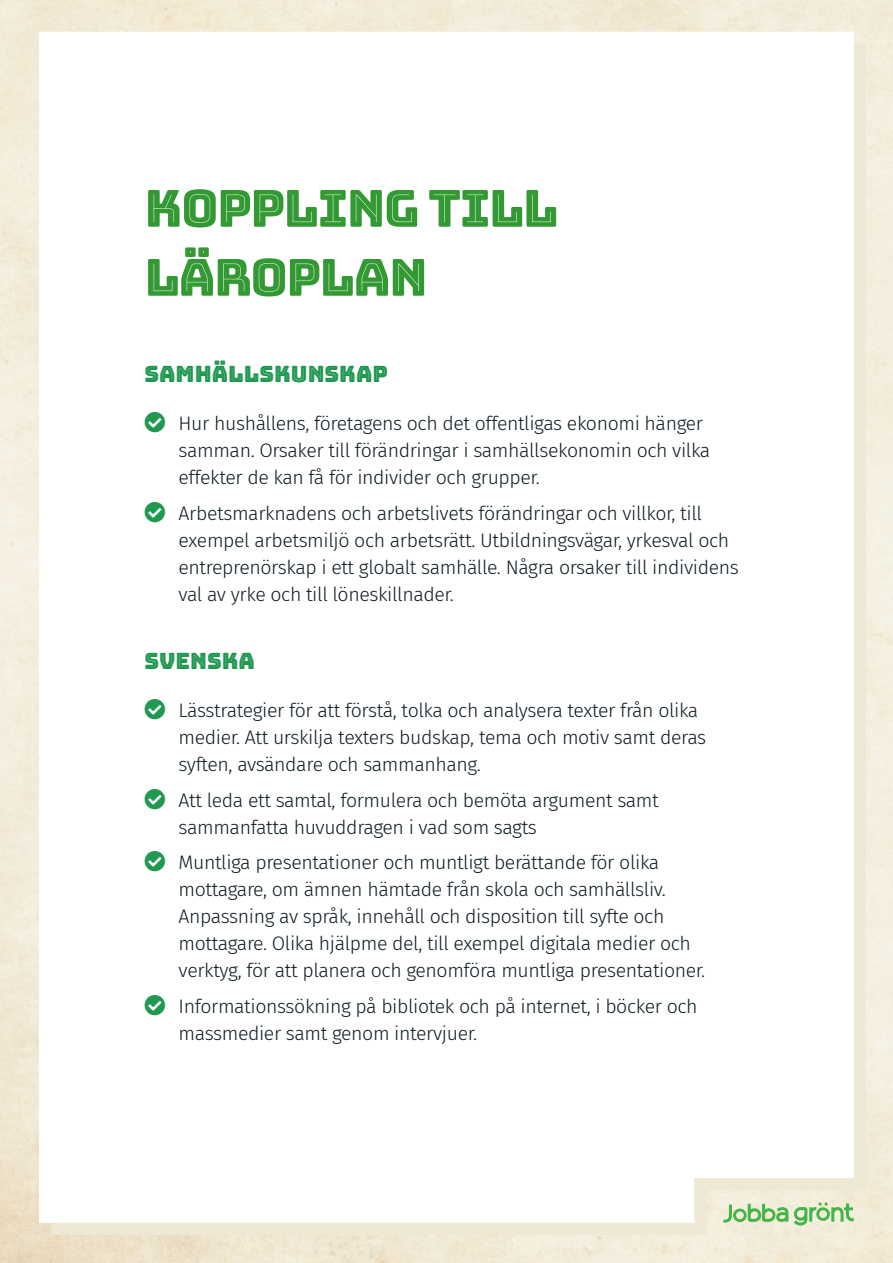
<style>
.page{position:relative;width:893px;height:1263px;background:#f3eedf}
.page>*{position:absolute;margin:0;border:0;box-sizing:border-box;transform-origin:0 0}
.Headline_2{font:51px/69px "Bungee Inline";letter-spacing:-.03em;color:#393}
.Subheading_3{font:22.5px "Bungee Inline";color:#1f9850}
.t1{font:300 19.5px/27px "Fira Sans";letter-spacing:-.02em;color:#0d1c22}
</style>
<div class="page">
<div style="left:51px;top:44px;width:815px;height:1191px;background:#efe8d4"></div>
<div style="left:39px;top:32px;width:815px;height:1191px;background:#fff"></div>
<svg style="left:794px;top:1202px;width:60px;height:23px"></svg>
<svg style="left:723px;top:1204px;width:65px;height:18px"></svg>
<svg style="left:145px;top:412px;width:20px;height:20px"></svg>
<svg style="left:145px;top:502px;width:20px;height:20px"></svg>
<svg style="left:145px;top:699px;width:20px;height:20px"></svg>
<svg style="left:145px;top:789px;width:20px;height:20px"></svg>
<svg style="left:145px;top:851px;width:20px;height:20px"></svg>
<svg style="left:145px;top:995px;width:20px;height:20px"></svg>
<p class="Headline_2" style="left:145px;top:175px;width:415px">KOPPLING TILL<br>LÄROPLAN</p>
<p class="Subheading_3" style="left:145px;top:361px;width:245px">SAMHÄLLSKUNSKAP</p>
<p class="t1" style="left:179px;top:410px;width:533px">Hur hushållens, företagens och det offentligas ekonomi hänger samman. Orsaker till förändringar i samhällsekonomin och vilka effekter de kan få för individer och grupper.</p>
<p class="t1" style="left:179px;top:499px;width:562px">Arbetsmarknadens och arbetslivets förändringar och villkor, till exempel arbetsmiljö och arbetsrätt. Utbildningsvägar, yrkesval och entreprenörskap i ett globalt samhälle. Några orsaker till individens val av yrke och till löneskillnader.</p>
<p class="Subheading_3" style="left:145px;top:648px;width:112px">SVENSKA</p>
<p class="t1" style="left:179px;top:697px;width:529px">Lässtrategier för att förstå, tolka och analysera texter från olika medier. Att urskilja texters budskap, tema och motiv samt deras syften, avsändare och sammanhang.</p>
<p class="t1" style="left:179px;top:786px;width:482px">Att leda ett samtal, formulera och bemöta argument samt sammanfatta huvuddragen i vad som sagts</p>
<p class="t1" style="left:179px;top:849px;width:528px">Muntliga presentationer och muntligt berättande för olika mottagare, om ämnen hämtade från skola och samhällsliv.<br>Anpassning av språk, innehåll och disposition till syfte och mottagare. Olika hjälpme del, till exempel digitala medier och verktyg, för att planera och genomföra muntliga presentationer.</p>
<p class="t1" style="left:179px;top:992px;width:521px">Informationssökning på bibliotek och på internet, i böcker och massmedier samt genom intervjuer.</p>
</div>
